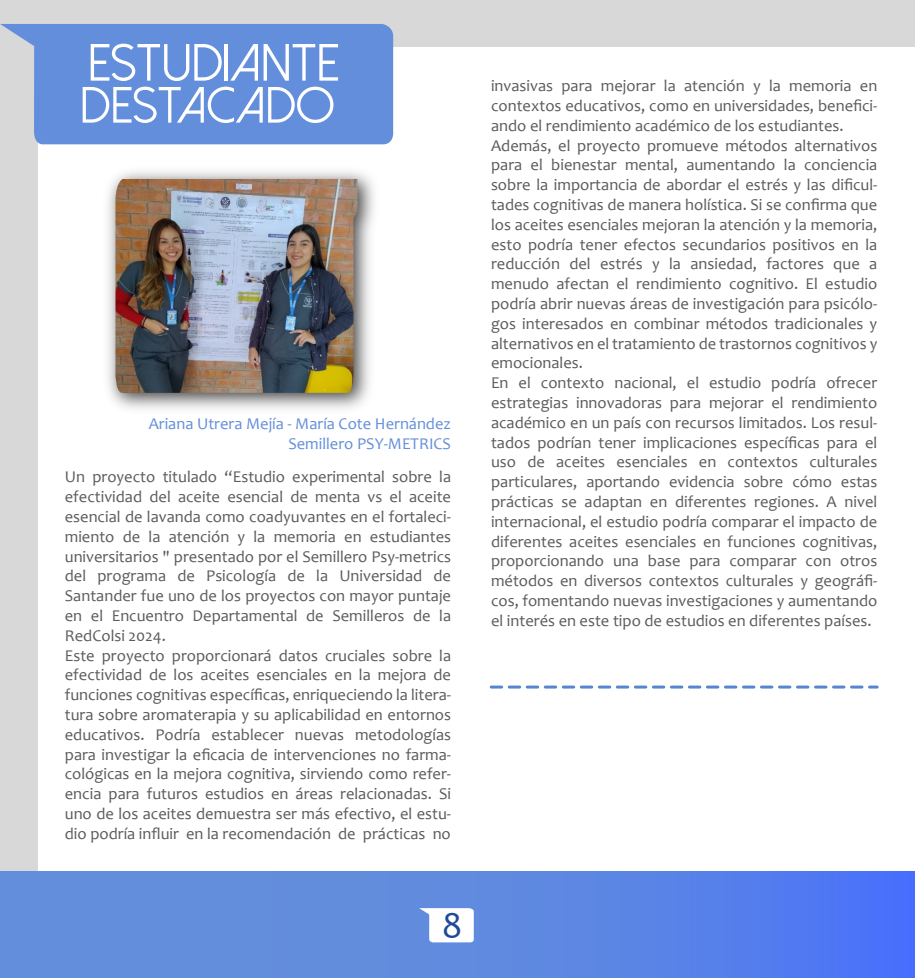
<style>
.page{position:relative;width:915px;height:978px;background:#fff}
.page>*{position:absolute;margin:0;border:0;box-sizing:border-box;transform-origin:0 0}
.t1{font:52.2px "Dolce Vita";letter-spacing:.02em;color:#fff}
.t2{font:50.85px "Dolce Vita";letter-spacing:.02em;color:#fff}
.t3{font:37.5px "Candara";color:#1f4999}
.t4{font:16.5px/19.8px "Candara";color:#5b5b5b}
.t5{font:16.5px/19.8px "Candara";color:#638edb;text-align:right}
</style>
<div class="page">
<div style="left:0;top:0;width:914px;height:47px;background:#d8d8d8"></div>
<div style="left:0;top:47px;width:38px;height:825px;background:#d8d8d8"></div>
<div style="left:0;top:872px;width:914px;height:106px;background:linear-gradient(to right,#6995d4,#5079f2)"></div>
<svg style="left:419px;top:908px;width:55px;height:34px"></svg>
<svg style="left:0;top:24px;width:393px;height:120px;fill:#638edb"></svg>
<img style="left:80px;top:142px;width:313px;height:267px">
<img style="left:115px;top:179px;width:242px;height:214px">
<svg style="left:491px;top:686px;width:385px;height:3px"></svg>
<h1 class="t1" style="left:88px;top:37px;width:252px">ESTUDIANTE</h1>
<h2 class="t2" style="left:80px;top:80px;width:255px">DESTACADO</h2>
<p class="t4" style="left:491px;top:76px;width:388px">invasivas para mejorar la atención y la memoria en contextos educativos, como en universidades, benefici&shy;ando el rendimiento académico de los estudiantes.<br>Además, el proyecto promueve métodos alternativos para el bienestar mental, aumentando la conciencia sobre la importancia de abordar el estrés y las dificul&shy;tades cognitivas de manera holística. Si se confirma que los aceites esenciales mejoran la atención y la memoria, esto podría tener efectos secundarios positivos en la reducción del estrés y la ansiedad, factores que a menudo afectan el rendimiento cognitivo. El estudio podría abrir nuevas áreas de investigación para psicólo&shy;gos interesados en combinar métodos tradicionales y alternativos en el tratamiento de trastornos cognitivos y emocionales.<br>En el contexto nacional, el estudio podría ofrecer estrategias innovadoras para mejorar el rendimiento académico en un país con recursos limitados. Los resul&shy;tados podrían tener implicaciones específicas para el uso de aceites esenciales en contextos culturales particulares, aportando evidencia sobre cómo estas prácticas se adaptan en diferentes regiones. A nivel internacional, el estudio podría comparar el impacto de diferentes aceites esenciales en funciones cognitivas, proporcionando una base para comparar con otros métodos en diversos contextos culturales y geográfi&shy;cos, fomentando nuevas investigaciones y aumentando el interés en este tipo de estudios en diferentes países.</p>
<p class="t5" style="left:149px;top:414px;width:304px">Ariana Utrera Mejía - María Cote Hernández<br>Semillero PSY-METRICS</p>
<p class="t4" style="left:65px;top:467px;width:387px">Un proyecto titulado “Estudio experimental sobre la efectividad del aceite esencial de menta vs el aceite esencial de lavanda como coadyuvantes en el fortaleci&shy;miento de la atención y la memoria en estudiantes universitarios " presentado por el Semillero Psy-metrics del programa de Psicología de la Universidad de Santander fue uno de los proyectos con mayor puntaje en el Encuentro Departamental de Semilleros de la RedColsi 2024.<br>Este proyecto proporcionará datos cruciales sobre la efectividad de los aceites esenciales en la mejora de funciones cognitivas específicas, enriqueciendo la litera&shy;tura sobre aromaterapia y su aplicabilidad en entornos educativos. Podría establecer nuevas metodologías para investigar la eficacia de intervenciones no farma&shy;cológicas en la mejora cognitiva, sirviendo como refer&shy;encia para futuros estudios en áreas relacionadas. Si uno de los aceites demuestra ser más efectivo, el estu&shy;dio podría influir en la recomendación de prácticas no</p>
<h3 class="t3" style="left:441px;top:902px;width:22px">8</h3>
</div>
